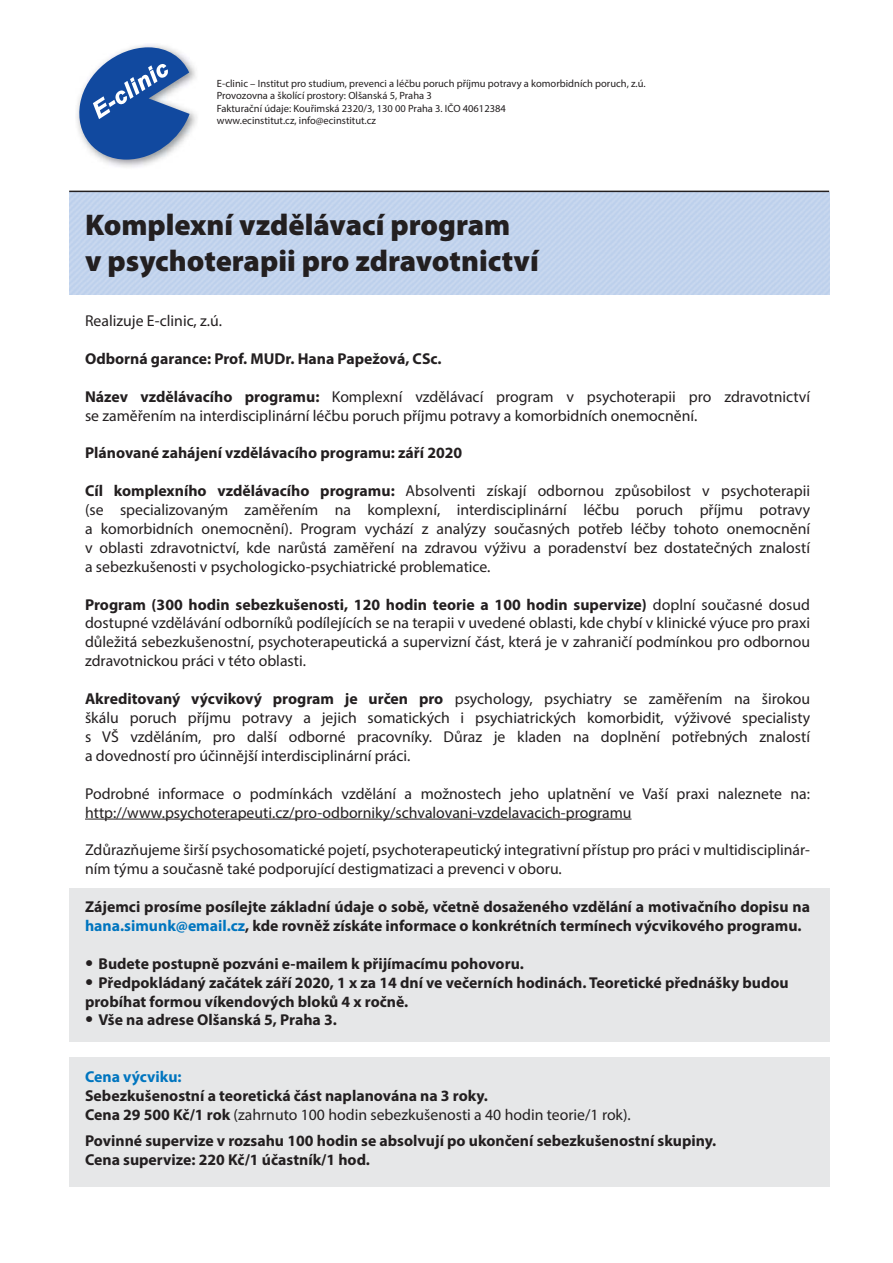
<style>
.page{position:relative;width:893px;height:1263px;background:#fff}
.page>*{position:absolute;margin:0;border:0;box-sizing:border-box;transform-origin:0 0}
.t1{font:900 30px/36px "Myriad Pro";color:#231f20}
.t2{font:15.75px/18.9px "Myriad Pro";color:#231f20}
.t3{font:700 15.75px/18.9px "Myriad Pro";color:#231f20}
.t4{font:700 15.75px "Myriad Pro";color:#0075bf}
.t5{font:10.5px/12.6px "Myriad Pro";color:#231f20}
.s1{font-weight:700}
.s2{color:#0075bf}
.s3{font-family:"Eurostile CE";font-weight:600}
.s4{font-weight:400}
</style>
<div class="page">
<div style="left:69px;top:889px;width:760px;height:153px;background:#e6e7e8"></div>
<div style="left:69px;top:1057px;width:760px;height:129px;background:#e6e7e8"></div>
<hr style="left:85px;top:819px;width:546px;height:1px;background:#231f20">
<img style="left:101px;top:44px;width:96px;height:124px">
<svg style="left:76px;top:47px;width:114px;height:113px"></svg>
<hr style="left:69px;top:191px;width:760px;height:1px;background:#231f20">
<p class="t5" style="left:217px;top:78px;width:430px">E-clinic – Institut pro studium, prevenci a léčbu poruch příjmu potravy a komorbidních poruch, z.ú.<br>Provozovna a školící prostory: Olšanská 5, Praha 3<br>Fakturační údaje: Kouřimská 2320/3, 130 00 Praha 3. IČO 40612384<br>www.ecinstitut.cz, info@ecinstitut.cz</p>
<h1 class="t1" style="left:85px;top:210px;width:455px">Komplexní vzdělávací program<br>v psychoterapii pro zdravotnictví</h1>
<p class="t2" style="left:85px;top:313px;width:138px">Realizuje E-clinic, z.ú.</p>
<p class="t3" style="left:85px;top:351px;width:358px">Odborná garance: Prof. MUDr. Hana Papežová, CSc.</p>
<p class="t2" style="left:85px;top:388px;width:726px"><span class="s1">Název vzdělávacího programu:</span> Komplexní vzdělávací program v psychoterapii pro zdravotnictví se zaměřením na interdisciplinární léčbu poruch příjmu potravy a komorbidních onemocnění.</p>
<p class="t3" style="left:85px;top:445px;width:379px">Plánované zahájení vzdělávacího programu: září 2020</p>
<p class="t2" style="left:85px;top:483px;width:727px;text-align:justify"><span class="s1">Cíl komplexního vzdělávacího programu:</span> Absolventi získají odbornou způsobilost v psychoterapii (se specializovaným zaměřením na komplexní, interdisciplinární léčbu poruch příjmu potravy a komorbidních onemocnění). Program vychází z analýzy současných potřeb léčby tohoto onemocnění v oblasti zdravotnictví, kde narůstá zaměření na zdravou výživu a poradenství bez dostatečných znalostí a sebezkušenosti v psychologicko-psychiatrické problematice.</p>
<p class="t2" style="left:85px;top:596px;width:726px;text-align:justify"><span class="s1">Program (300 hodin sebezkušenosti, 120 hodin teorie a 100 hodin supervize)</span> doplní současné dosud dostupné vzdělávání odborníků podílejících se na terapii v uvedené oblasti, kde chybí v klinické výuce pro praxi důležitá sebezkušenostní, psychoterapeutická a supervizní část, která je v zahraničí podmínkou pro odbornou zdravotnickou práci v této oblasti.</p>
<p class="t2" style="left:85px;top:691px;width:727px;text-align:justify"><span class="s1">Akreditovaný výcvikový program je určen pro</span> psychology, psychiatry se zaměřením na širokou škálu poruch příjmu potravy a jejich somatických i psychiatrických komorbidit, výživové specialisty s VŠ vzděláním, pro další odborné pracovníky. Důraz je kladen na doplnění potřebných znalostí a dovedností pro účinnější interdisciplinární práci.</p>
<p class="t2" style="left:85px;top:785px;width:726px">Podrobné informace o podmínkách vzdělání a možnostech jeho uplatnění ve Vaší praxi naleznete na: http://www.psychoterapeuti.cz/pro-odborniky/schvalovani-vzdelavacich-programu</p>
<p class="t2" style="left:85px;top:842px;width:727px">Zdůrazňujeme širší psychosomatické pojetí, psychoterapeutický integrativní přístup pro práci v multidisciplinár&shy;ním týmu a současně také podporující destigmatizaci a prevenci v oboru.</p>
<p class="t3" style="left:85px;top:899px;width:726px">Zájemci prosíme posílejte základní údaje o sobě, včetně dosaženého vzdělání a motivačního dopisu na <span class="s2">hana.simunk@email.cz</span>, kde rovněž získáte informace o konkrétních termínech výcvikového programu.</p>
<p class="t3" style="left:85px;top:955px;width:440px"><span class="s3">•</span> Budete postupně pozváni e-mailem k přijímacímu pohovoru.</p>
<p class="t3" style="left:85px;top:974px;width:705px"><span class="s3">•</span> Předpokládaný začátek září 2020, 1 x za 14 dní ve večerních hodinách. Teoretické přednášky budou probíhat formou víkendových bloků 4 x ročně.</p>
<p class="t3" style="left:85px;top:1012px;width:253px"><span class="s3">•</span> Vše na adrese Olšanská 5, Praha 3.</p>
<p class="t4" style="left:85px;top:1071px;width:98px">Cena výcviku:</p>
<p class="t3" style="left:85px;top:1088px;width:547px">Sebezkušenostní a teoretická část naplanována na 3 roky.<br>Cena 29 500 Kč/1 rok <span class="s4">(zahrnuto 100 hodin sebezkušenosti a 40 hodin teorie/1 rok).</span></p>
<p class="t3" style="left:85px;top:1133px;width:633px">Povinné supervize v rozsahu 100 hodin se absolvují po ukončení sebezkušenostní skupiny.<br>Cena supervize: 220 Kč /1 ú č astní k/1 hod.</p>
</div>
